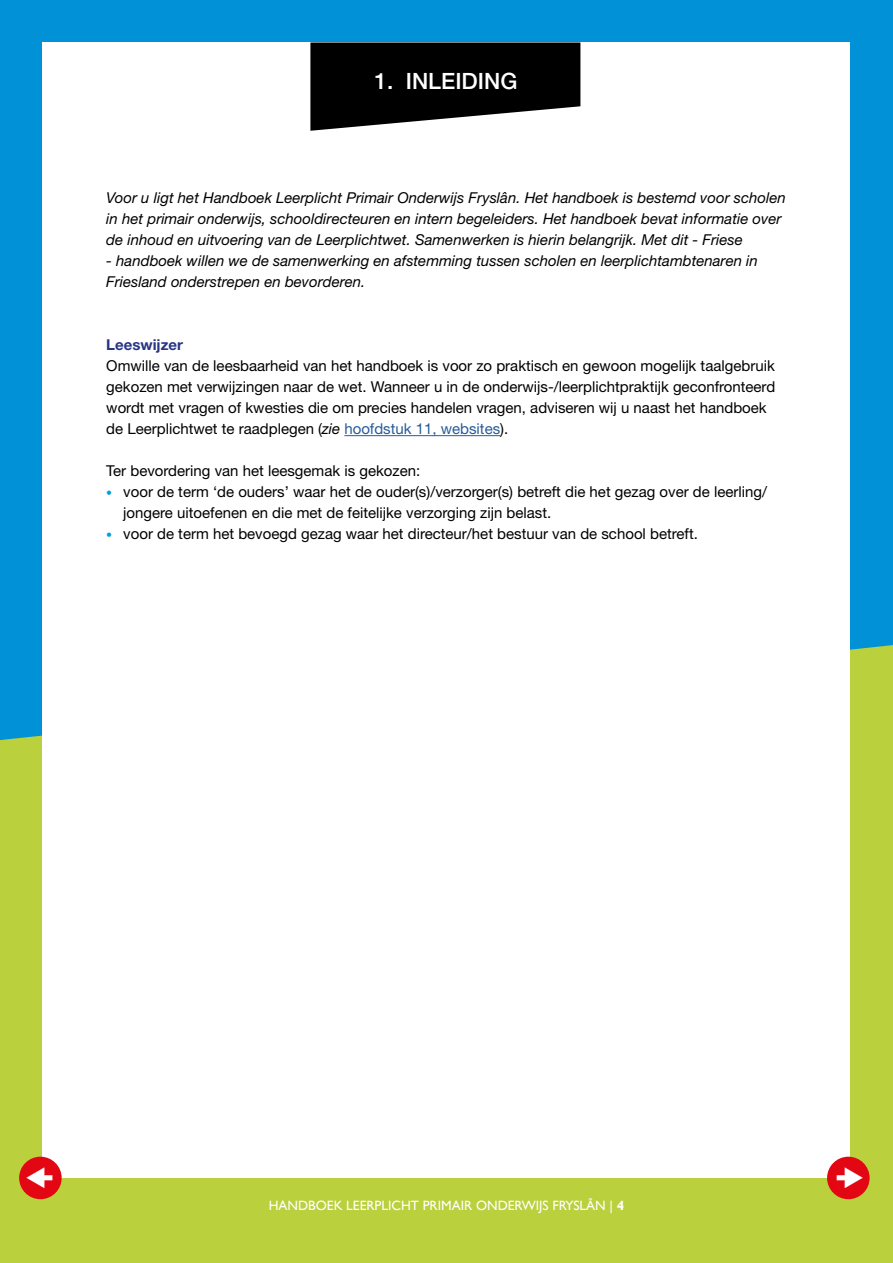
<style>
.page{position:relative;width:893px;height:1263px;background:#fff}
.page>*{position:absolute;margin:0;border:0;box-sizing:border-box;transform-origin:0 0}
._1-INLEIDING{font:500 22.5px "Helvetica Neue";color:#fff}
.t1{font:15px/21px "Helvetica Neue";color:#000}
.t2{font:italic 15px/21px "Helvetica Neue";color:#000}
.t3{font:700 15px "Helvetica Neue";color:#283583}
.t4{font:13.5px "Gill Sans";color:#fff}
.s1{font-style:italic}
.s2{color:#275b9b}
.s3{font-size:12px;color:#009fe3}
.s4{font-weight:700}
</style>
<div class="page">
<div style="left:0;top:0;width:893px;height:893px;background:#0091d7"></div>
<div style="left:0;top:645px;width:893px;height:618px;background:#bbd03d"></div>
<div style="left:43px;top:43px;width:807px;height:1135px;background:#fff"></div>
<hr style="left:344px;top:435px;width:156px;height:1px;background:#275b9b">
<div style="left:827px;top:1157px;width:43px;height:42px;background:#e30613;border-radius:50%"></div>
<div style="left:19px;top:1157px;width:43px;height:42px;background:#e30613;border-radius:50%"></div>
<svg style="left:310px;top:43px;width:270px;height:88px;background:#252525"></svg>
<p class="_1-INLEIDING" style="left:374px;top:67px;width:144px">1. INLEIDING</p>
<p class="t2" style="left:106px;top:187px;width:681px">Voor u ligt het Handboek Leerplicht Primair Onderwijs Fryslân. Het handboek is bestemd voor scholen in het primair onderwijs, schooldirecteuren en intern begeleiders. Het handboek bevat informatie over de inhoud en uitvoering van de Leerplichtwet. Samenwerken is hierin belangrijk. Met dit - Friese</p>
<p class="t2" style="left:106px;top:250px;width:653px">- handboek willen we de samenwerking en afstemming tussen scholen en leerplichtambtenaren in<br>Friesland onderstrepen en bevorderen.</p>
<p class="t3" style="left:106px;top:335px;width:78px">Leeswijzer</p>
<p class="t1" style="left:106px;top:355px;width:670px">Omwille van de leesbaarheid van het handboek is voor zo praktisch en gewoon mogelijk taalgebruik gekozen met verwijzingen naar de wet. Wanneer u in de onderwijs-/leerplichtpraktijk geconfronteerd wordt met vragen of kwesties die om precies handelen vragen, adviseren wij u naast het handboek de Leerplichtwet te raadplegen (<span class="s1">zie</span> <span class="s2">hoofdstuk 11, websites</span>).</p>
<p class="t1" style="left:106px;top:460px;width:315px">Ter bevordering van het leesgemak is gekozen:</p>
<p class="t1" style="left:123px;top:481px;width:645px;text-indent:-17px"><span class="s3">•</span> voor de term ‘de ouders’ waar het de ouder(s)/verzorger(s) betreft die het gezag over de leerling/ jongere uitoefenen en die met de feitelijke verzorging zijn belast.</p>
<p class="t1" style="left:106px;top:523px;width:591px"><span class="s3">•</span> voor de term het bevoegd gezag waar het directeur/het bestuur van de school betreft.</p>
<p class="t4" style="left:269px;top:1197px;width:357px">HANDBOEK LEERPLICHT PRIMAIR ONDERWIJS FRYSLÂN | <span class="s4">4</span></p>
</div>
